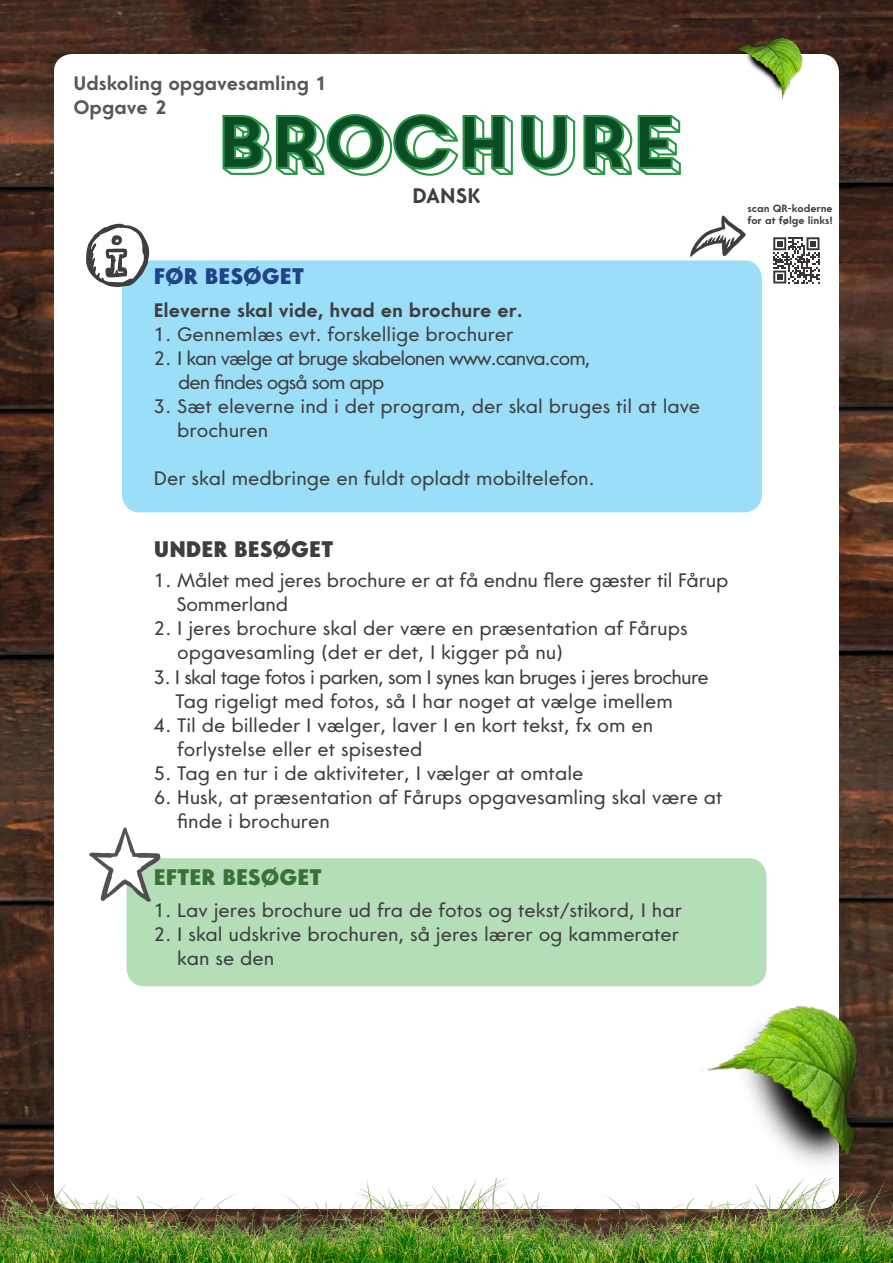
<style>
.page{position:relative;width:893px;height:1263px;background:#fff}
.page>*{position:absolute;margin:0;border:0;box-sizing:border-box;transform-origin:0 0}
.t1{font:72.6px "Core Circus";letter-spacing:-.1em;color:#0c4c25}
.t2{font:800 22.5px "Core Sans G85";color:#3e3e3f}
.t3{font:800 22.5px "Core Sans G85";color:#3a7136}
.t4{font:800 22.5px "Core Sans G85";color:#204388}
.t5{font:700 21px "Core Sans G65";color:#3e3e3f}
.t6{font:19.5px/24px "Core Sans G45";color:#3e3e3f}
.t7{font:19.5px/24px "Core Sans G45";letter-spacing:-.04em;color:#3e3e3f}
.t8{font:19.5px/24px "Core Sans G45";letter-spacing:-.05em;color:#3e3e3f}
.t9{font:700 19.5px "Core Sans G65";color:#3e3e3f}
.t10{font:700 19.5px "Core Sans G65";color:#57585a}
.t11{font:700 10.5px/12.6px "Core Sans G65";color:#3e3e3f}
</style>
<div class="page">
<img style="left:0;top:48px;width:893px;height:1131px">
<img style="left:0;top:0;width:893px;height:48px">
<div style="left:54px;top:54px;width:785px;height:1155px;background:#fff;border-radius:18px"></div>
<img style="left:0;top:1179px;width:893px;height:84px">
<div style="left:122px;top:260px;width:640px;height:252px;background:#9adef8;border-radius:18px"></div>
<div style="left:126px;top:858px;width:640px;height:128px;background:#b3deb6;border-radius:18px"></div>
<img style="left:737px;top:38px;width:65px;height:65px">
<img style="left:688px;top:971px;width:205px;height:238px">
<svg style="left:89px;top:828px;width:71px;height:74px"></svg>
<svg style="left:773px;top:237px;width:46px;height:46px"></svg>
<svg style="left:690px;top:216px;width:56px;height:42px"></svg>
<svg style="left:86px;top:224px;width:63px;height:63px"></svg>
<p class="t10" style="left:73px;top:71px;width:255px">Udskoling opgavesamling 1</p>
<p class="t10" style="left:73px;top:95px;width:95px">Opgave 2</p>
<h1 class="t1" style="left:211px;top:93px;width:473px">BROCHURE</h1>
<p class="t5" style="left:412px;top:182px;width:70px">DANSK</p>
<p class="t4" style="left:154px;top:262px;width:152px">FØR BESØGET</p>
<p class="t9" style="left:154px;top:298px;width:370px">Eleverne skal vide, hvad en brochure er.</p>
<p class="t6" style="left:154px;top:322px;width:361px">1. Gennemlæs evt. forskellige brochurer</p>
<p class="t8" style="left:178px;top:346px;width:414px;text-indent:-24px">2. I kan vælge at bruge skabelonen www.canva.com, den findes også som app</p>
<p class="t6" style="left:177px;top:394px;width:525px;text-indent:-23px">3. Sæt eleverne ind i det program, der skal bruges til at lave brochuren</p>
<p class="t6" style="left:154px;top:466px;width:442px">Der skal medbringe en fuldt opladt mobiltelefon.</p>
<p class="t2" style="left:154px;top:535px;width:181px">UNDER BESØGET</p>
<p class="t6" style="left:176px;top:569px;width:554px;text-indent:-23px">1. Målet med jeres brochure er at få endnu flere gæster til Fårup<br>Sommerland</p>
<p class="t6" style="left:177px;top:617px;width:512px;text-indent:-23px">2. I jeres brochure skal der være en præsentation af Fårups opgavesamling (det er det, I kigger på nu)</p>
<p class="t7" style="left:175px;top:665px;width:535px;text-indent:-22px">3. I skal tage fotos i parken, som I synes kan bruges i jeres brochure<br>Tag rigeligt med fotos, så I har noget at vælge imellem</p>
<p class="t6" style="left:177px;top:713px;width:477px;text-indent:-23px">4. Til de billeder I vælger, laver I en kort tekst, fx om en forlystelse eller et spisested</p>
<p class="t6" style="left:154px;top:761px;width:431px">5. Tag en tur i de aktiviteter, I vælger at omtale</p>
<p class="t6" style="left:177px;top:785px;width:547px;text-indent:-23px">6. Husk, at præsentation af Fårups opgavesamling skal være at finde i brochuren</p>
<p class="t3" style="left:154px;top:863px;width:170px">EFTER BESØGET</p>
<p class="t6" style="left:154px;top:898px;width:530px">1. Lav jeres brochure ud fra de fotos og tekst/stikord, I har</p>
<p class="t6" style="left:177px;top:922px;width:504px;text-indent:-23px">2. I skal udskrive brochuren, så jeres lærer og kammerater kan se den</p>
<p class="t11" style="left:747px;top:202px;width:87px">scan QR-koderne for at følge links!</p>
</div>
